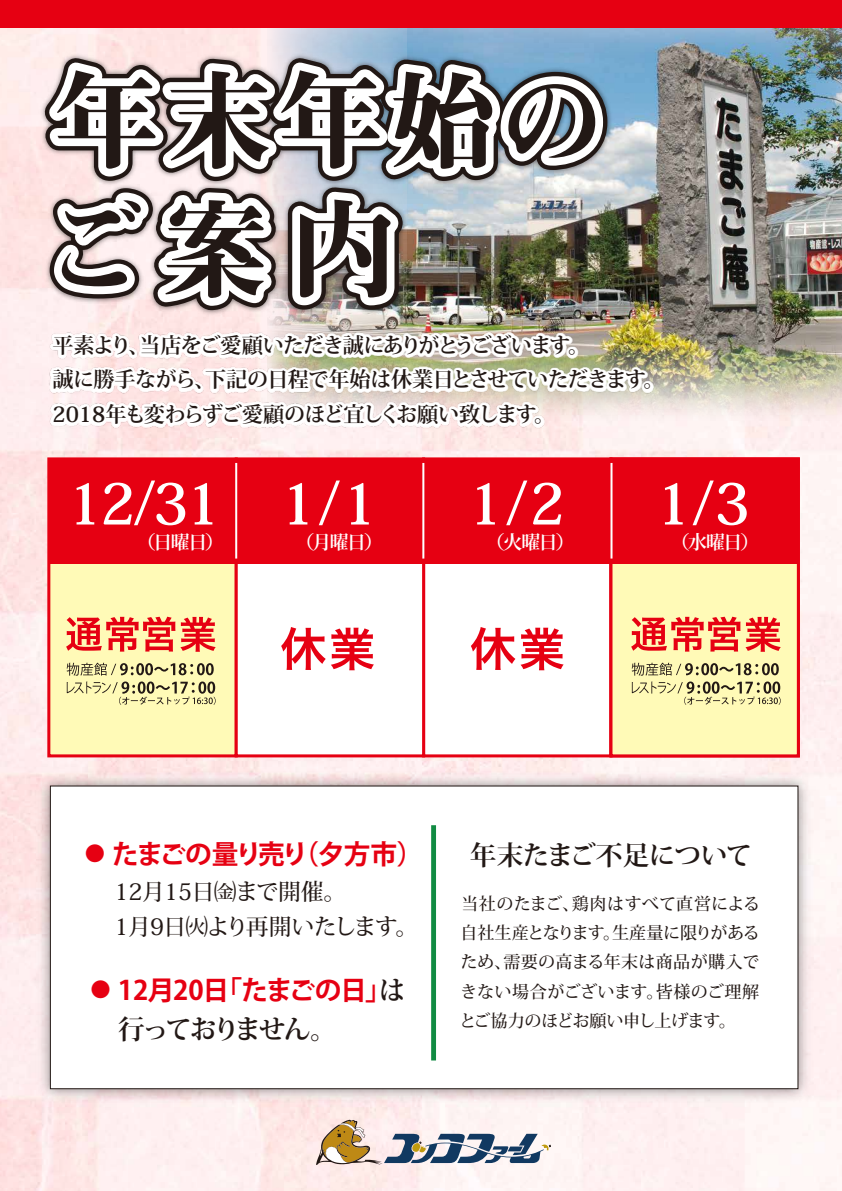
<style>
.page{position:relative;width:842px;height:1191px;background:#fff}
.page>*{position:absolute;margin:0;border:0;box-sizing:border-box;transform-origin:0 0}
.t1{font:106.7px/128.9px "Midashi Min Pr 6 N MA31";letter-spacing:.05em;color:#221815}
.t2{font:700 56.5px "Koz Min Pr 6 N";color:#fff}
.t3{font:700 26.7px "Koz Go Pro";letter-spacing:-.045em;color:#e60012}
.t4{font:700 26.7px "Koz Go Pro";letter-spacing:-.08em;color:#e60012}
.t5{font:700 26.7px "Koz Min Pr 6 N";letter-spacing:-.08em;color:#221815}
.t6{font:700 26.7px "Koz Min Pr 6 N";letter-spacing:-.02em;color:#221815}
.t7{font:500 22.8px/34.3px "Koz Min Pr 6 N";letter-spacing:-.03em;color:#221815}
.t8{font:700 21.1px/34.2px "Koz Min Pr 6 N";letter-spacing:-.05em;color:#221815}
.t9{font:700 18.9px "Koz Min Pr 6 N";letter-spacing:-.08em;color:#fff}
.t10{font:500 17.1px/29.2px "Koz Min Pr 6 N";letter-spacing:-.005em;color:#221815;text-align:justify}
.s1{font-family:"Koz Min Pr 6 N";font-size:20.3px}
.s2{font-family:"Koz Min Pr 6 N";color:#221815}
</style>
<div class="page">
<img style="left:0;top:27px;width:842px;height:1164px">
<svg style="left:316px;top:1119px;width:235px;height:46px"></svg>
<img style="left:619px;top:27px;width:223px;height:397px">
<div style="left:0;top:0;width:842px;height:27px;background:#e60012"></div>
<img style="left:17px;top:27px;width:602px;height:305px">
<img style="left:49px;top:331px;width:609px;height:102px">
<img style="left:33px;top:768px;width:783px;height:338px">
<div style="left:50px;top:785px;width:748px;height:304px;background:#fff;border:1px solid #221815"></div>
<div style="left:431px;top:825px;width:5px;height:235px;background:#118b42"></div>
<div style="left:47px;top:457px;width:191px;height:300px;background:#fffab7;border:3px solid #e60012"></div>
<div style="left:49px;top:459px;width:188px;height:104px;background:#e60012"></div>
<div style="left:422px;top:457px;width:190px;height:300px;background:#fff;border:3px solid #e60012"></div>
<svg style="left:471px;top:627px;width:44px;height:43px"></svg>
<svg style="left:521px;top:627px;width:43px;height:43px"></svg>
<div style="left:424px;top:459px;width:187px;height:104px;background:#e60012"></div>
<svg style="left:66px;top:616px;width:150px;height:36px"></svg>
<div style="left:235px;top:457px;width:190px;height:300px;background:#fff;border:3px solid #e60012"></div>
<svg style="left:281px;top:627px;width:93px;height:43px"></svg>
<div style="left:236px;top:459px;width:187px;height:104px;background:#e60012"></div>
<div style="left:609px;top:457px;width:191px;height:300px;background:#fffab7;border:3px solid #e60012"></div>
<div style="left:609px;top:459px;width:187px;height:104px;background:#e60012"></div>
<svg style="left:67px;top:662px;width:147px;height:13px"></svg>
<svg style="left:67px;top:681px;width:149px;height:24px"></svg>
<svg style="left:631px;top:616px;width:150px;height:36px"></svg>
<svg style="left:632px;top:662px;width:147px;height:13px"></svg>
<svg style="left:632px;top:681px;width:149px;height:24px"></svg>
<hr style="left:610px;top:463px;width:2px;height:95px;background:#fff">
<hr style="left:422px;top:463px;width:2px;height:95px;background:#fff">
<hr style="left:235px;top:463px;width:2px;height:95px;background:#fff">
<h1 class="t1" style="left:42px;top:54px;width:564px">年末年始のご案内</h1>
<p class="t8" style="left:52px;top:329px;width:613px">平素より、当店をご愛顧いただき誠にありがとうございます。<br>誠に勝手ながら、下記の日程で年始は休業日とさせていただきます。<br>2018年も変わらずご愛顧のほど宜しくお願い致します。</p>
<h2 class="t2" style="left:68px;top:472px;width:155px">12/31</h2>
<p class="t9" style="left:137px;top:531px;width:89px">（日曜日）</p>
<h2 class="t2" style="left:281px;top:472px;width:98px">1/1</h2>
<p class="t9" style="left:295px;top:531px;width:89px">（月曜日）</p>
<h2 class="t2" style="left:468px;top:472px;width:98px">1/2</h2>
<p class="t9" style="left:486px;top:531px;width:90px">（火曜日）</p>
<h2 class="t2" style="left:656px;top:472px;width:95px">1/3</h2>
<p class="t9" style="left:671px;top:531px;width:90px">（水曜日）</p>
<h3 class="t4" style="left:85px;top:836px;width:340px"><span class="s1">●</span> たまごの量り売り（夕方市）</h3>
<h3 class="t6" style="left:470px;top:840px;width:284px">年末たまご不足について</h3>
<p class="t10" style="left:459px;top:889px;width:303px">当社のたまご、鶏肉はすべて直営による自社生産となります。生産量に限りがあるため、需要の高まる年末は商品が購入できない場合がございます。皆様のご理解とご協力のほどお願い申し上げます。</p>
<h3 class="t7" style="left:114px;top:875px;width:305px">12月15日㈮まで開催。<br>1月9日㈫より再開いたします。</h3>
<h3 class="t3" style="left:90px;top:973px;width:317px"><span class="s1">●</span> 12月20日「たまごの日」<span class="s2">は</span></h3>
<h3 class="t5" style="left:118px;top:1014px;width:261px">行っておりません。　　</h3>
</div>
